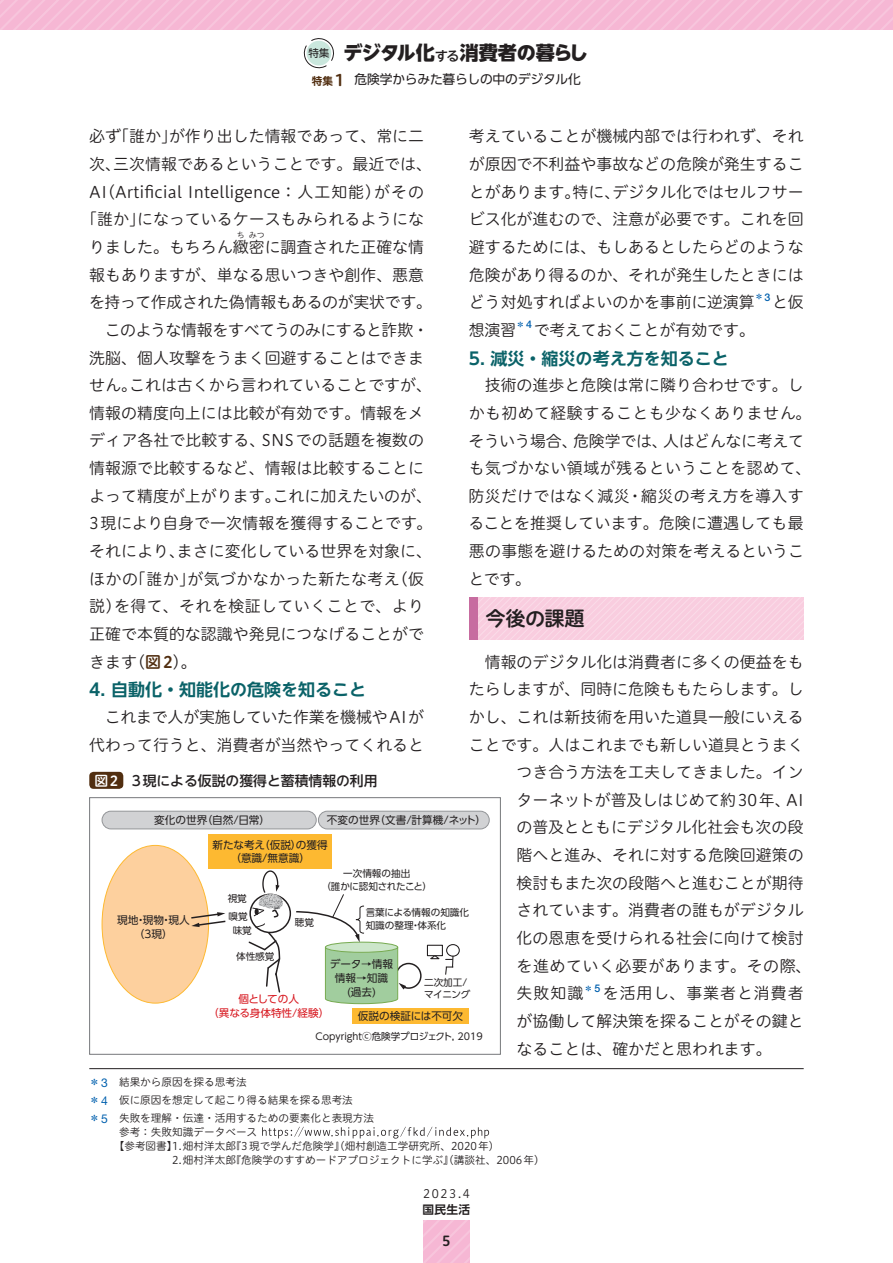
<style>
.page{position:relative;width:893px;height:1263px;background:#fff}
.page>*{position:absolute;margin:0;border:0;box-sizing:border-box;transform-origin:0 0}
.t1{font:20.25px "Hiragino UD Sans R Std W6";letter-spacing:-.025em;color:#231f20}
.t2{font:800 19.2px "UD Shin Go NT Pro";letter-spacing:-.03em;color:#231f20}
.t3{font:700 16.95px "UD Shin Go NT Pro De";color:#0a6268}
.t4{font:15.9px/27.6px "Hiragino UD Sans R Std W3";color:#231f20;text-align:justify}
.t5{font:15.9px "Hiragino UD Sans R Std W3";letter-spacing:-.02em;color:#231f20}
.t6{font:15.9px "Hiragino UD Sans R Std W3";letter-spacing:.025em;color:#231f20}
.t7{font:15.9px "Hiragino UD Sans R Std W3";letter-spacing:-.03em;color:#231f20}
.t8{font:15.9px "Hiragino UD Sans R Std W3";letter-spacing:.03em;color:#231f20}
.t9{font:15.9px "Hiragino UD Sans R Std W3";letter-spacing:.035em;color:#231f20}
.t10{font:500 13.8px "UD Shin Go NT Pro";color:#231f20}
.t11{font:13.8px "Hiragino UD Sans R Std W6";color:#231f20}
.t12{font:12.75px "UD Shin Go Pro";letter-spacing:-.015em;color:#231f20}
.t13{font:11.7px "Hiragino UD Sans R Std W3";color:#231f20}
.t14{font:700 11.7px "UD Shin Go Pro De";color:#231f20}
.t15{font:10.65px/18px "Hiragino UD Sans R Std W3";color:#231f20}
.t16{font:10.65px/13.8px "UD Shin Go Pro";color:#231f20;text-align:center}
.t17{font:10.65px/13.8px "UD Shin Go Pro";letter-spacing:-.01em;color:#d7171f;text-align:center}
.t18{font:9.6px/12.8px "UD Shin Go Pro";color:#231f20;text-align:center}
.t19{font:9.6px/12.8px "UD Shin Go Pro";letter-spacing:-.035em;color:#231f20}
.t20{font:500 9.3px "UD Shin Go Pro";color:#0160ae}
.t21{font:7.95px "Hiragino UD Sans R Std W3";color:#231f20}
.s1{font-weight:500;font-size:13.35px}
.s2{font-family:"Shin M Go Pro De";font-weight:700;font-size:10.65px;color:#512e10}
.s3{font-family:"Hiragino UD Sans R Std W6";font-size:15.9px;color:#512e10}
.s4{font-family:"Hiragino UD Sans R Std N W6";color:#512e10}
.s5{font-family:"Helvetica Neue LT Std";font-size:10.65px}
.s6{font-family:"Hiragino UD Sans R Std N W6";font-weight:400;color:#fff}
.s7{font-family:"UD Shin Go Pro";color:#0160ae}
.s8{font-family:"Helvetica Neue LT Std";font-size:12.15px;color:#0160ae}
</style>
<div class="page">
<svg style="left:423px;top:1220px;width:47px;height:43px;background:#f6b9d5"></svg>
<svg style="left:0;top:0;width:893px;height:30px;background:#f6b9d5"></svg>
<svg style="left:303px;top:38px;width:31px;height:31px"></svg>
<svg style="left:477px;top:597px;width:327px;height:43px;background:#f8cfe0"></svg>
<div style="left:469px;top:597px;width:8px;height:43px;background:#c76ca0"></div>
<hr style="left:89px;top:1068px;width:715px;height:1px;background:#231f20">
<svg style="left:262px;top:1127px;width:227px;height:11px"></svg>
<div style="left:89px;top:772px;width:34px;height:17px;background:#512e10;border-radius:4px"></div>
<div style="left:102px;top:845px;width:107px;height:158px;background:#fdd09e;border-radius:50%"></div>
<svg style="left:250px;top:894px;width:40px;height:38px"></svg>
<div style="left:249px;top:894px;width:42px;height:39px;border:2px solid #231f20;border-radius:50%"></div>
<img style="left:257px;top:893px;width:28px;height:21px">
<svg style="left:248px;top:907px;width:34px;height:86px"></svg>
<svg style="left:262px;top:870px;width:18px;height:23px"></svg>
<div style="left:209px;top:834px;width:123px;height:34px;background:#fdb931"></div>
<div style="left:102px;top:811px;width:214px;height:18px;background:#d1d2d4;border-radius:9px"></div>
<div style="left:102px;top:811px;width:215px;height:18px;border:1px solid #939598;border-radius:9px"></div>
<div style="left:318px;top:811px;width:171px;height:18px;background:#d1d2d4;border-radius:9px"></div>
<div style="left:318px;top:811px;width:172px;height:18px;border:1px solid #939598;border-radius:9px"></div>
<div style="left:446px;top:944px;width:14px;height:13px;border:1px solid #231f20;border-radius:50%"></div>
<div style="left:427px;top:945px;width:16px;height:11px;border:1px solid #231f20"></div>
<svg style="left:429px;top:954px;width:24px;height:21px"></svg>
<div style="left:352px;top:1008px;width:117px;height:15px;background:#fdb931"></div>
<svg style="left:296px;top:894px;width:126px;height:110px"></svg>
<svg style="left:191px;top:912px;width:35px;height:15px"></svg>
<div style="left:89px;top:797px;width:412px;height:257px;border:1px solid #76787b"></div>
<p class="t2" style="left:308px;top:37px;width:281px"><sup>特集</sup> デジタル化<span class="s1">する</span>消費者の暮らし</p>
<p class="t12" style="left:312px;top:69px;width:271px"><span class="s2">特集</span> <span class="s3">1</span> 危険学からみた暮らしの中のデジタル化</p>
<p class="t4" style="left:81px;top:122px;width:352px;text-align:center">必ず「誰か」が作り出した情報であって、常に二次、三次情報であるということです。最近では、<br>AI（Artificial Intelligence：人工知能）がその「誰か」になっているケースもみられるようになりました。もちろん緻密に調査された正確な情</p>
<p class="t4" style="left:469px;top:122px;width:336px">考えていることが機械内部では行われず、それが原因で不利益や事故などの危険が発生することがあります。特に、デジタル化ではセルフサービス化が進むので、注意が必要です。これを回避するためには、もしあるとしたらどのような危険があり得るのか、それが発生したときにはどう対処すればよいのかを事前に逆演算</p>
<p class="t21" style="left:237px;top:229px;width:9px">ち</p>
<p class="t21" style="left:249px;top:229px;width:17px">みつ</p>
<p class="t4" style="left:89px;top:260px;width:336px">報もありますが、単なる思いつきや創作、悪意</p>
<p class="t5" style="left:89px;top:290px;width:344px">を持って作成された偽情報もあるのが実状です。</p>
<p class="t7" style="left:105px;top:318px;width:325px">このような情報をすべてうのみにすると詐欺・</p>
<p class="t4" style="left:89px;top:343px;width:336px">洗脳、個人攻撃をうまく回避することはできま</p>
<p class="t4" style="left:89px;top:370px;width:344px">せん。これは古くから言われていることですが、</p>
<p class="t4" style="left:89px;top:398px;width:336px">情報の精度向上には比較が有効です。情報をメ</p>
<p class="t4" style="left:89px;top:426px;width:336px">ディア各社で比較する、SNSでの話題を複数の</p>
<p class="t4" style="left:89px;top:453px;width:336px">情報源で比較するなど、情報は比較することに</p>
<p class="t4" style="left:89px;top:481px;width:344px">よって精度が上がります。これに加えたいのが、</p>
<p class="t4" style="left:89px;top:509px;width:345px">3現により自身で一次情報を獲得することです。</p>
<p class="t4" style="left:89px;top:536px;width:344px">それにより、まさに変化している世界を対象に、</p>
<p class="t6" style="left:89px;top:567px;width:336px">ほかの「誰か」が気づかなかった新たな考え（仮</p>
<p class="t8" style="left:89px;top:594px;width:336px">説）を得て、それを検証していくことで、より</p>
<p class="t4" style="left:89px;top:619px;width:336px">正確で本質的な認識や発見につなげることがで</p>
<p class="t4" style="left:89px;top:647px;width:109px">きます（<span class="s4">図2</span>）。</p>
<p class="t3" style="left:89px;top:676px;width:278px">4. 自動化・知能化の危険を知ること</p>
<p class="t4" style="left:89px;top:702px;width:336px;text-align:right">これまで人が実施していた作業を機械やAIが代わって行うと、消費者が当然やってくれると</p>
<p class="t20" style="left:754px;top:289px;width:18px">＊<span class="s5">3</span></p>
<p class="t4" style="left:772px;top:288px;width:33px">と仮</p>
<p class="t4" style="left:469px;top:315px;width:49px">想演習</p>
<p class="t20" style="left:516px;top:317px;width:18px">＊<span class="s5">4</span></p>
<p class="t4" style="left:534px;top:315px;width:223px">で考えておくことが有効です。</p>
<p class="t3" style="left:469px;top:344px;width:261px">5. 減災・縮災の考え方を知ること</p>
<p class="t4" style="left:468px;top:371px;width:345px;text-align:left;text-indent:16px">技術の進歩と危険は常に隣り合わせです。しかも初めて経験することも少なくありません。そういう場合、危険学では、人はどんなに考えても気づかない領域が残るということを認めて、防災だけではなく減災・縮災の考え方を導入することを推奨しています。危険に遭遇しても最悪の事態を避けるための対策を考えるということです。</p>
<p class="t1" style="left:486px;top:603px;width:101px">今後の課題</p>
<p class="t4" style="left:485px;top:647px;width:320px">情報のデジタル化は消費者に多くの便益をも</p>
<p class="t4" style="left:469px;top:674px;width:336px">たらしますが、同時に危険ももたらします。し</p>
<p class="t4" style="left:469px;top:702px;width:336px">かし、これは新技術を用いた道具一般にいえる</p>
<p class="t4" style="left:469px;top:730px;width:336px">ことです。人はこれまでも新しい道具とうまく</p>
<p class="t4" style="left:517px;top:757px;width:289px">つき合う方法を工夫してきました。イン</p>
<p class="t4" style="left:517px;top:785px;width:289px">ターネットが普及しはじめて約30年、AI</p>
<p class="t4" style="left:516px;top:813px;width:289px">の普及とともにデジタル化社会も次の段</p>
<p class="t4" style="left:517px;top:840px;width:289px">階へと進み、それに対する危険回避策の</p>
<p class="t4" style="left:517px;top:868px;width:289px">検討もまた次の段階へと進むことが期待</p>
<p class="t4" style="left:517px;top:896px;width:289px">されています。消費者の誰もがデジタル</p>
<p class="t4" style="left:517px;top:923px;width:289px">化の恩恵を受けられる社会に向けて検討</p>
<p class="t9" style="left:517px;top:954px;width:296px">を進めていく必要があります。その際、</p>
<p class="t4" style="left:517px;top:978px;width:68px">失敗知識</p>
<p class="t20" style="left:584px;top:980px;width:18px">＊<span class="s5">5</span></p>
<p class="t10" style="left:94px;top:769px;width:285px"><span class="s6">図2</span> 3現による仮説の獲得と蓄積情報の利用</p>
<p class="t16" style="left:154px;top:813px;width:117px">変化の世界（自然/日常）</p>
<p class="t16" style="left:327px;top:813px;width:161px">不変の世界（文書/計算機/ネット）</p>
<p class="t16" style="left:213px;top:837px;width:117px">新たな考え（仮説）の獲得（意識/無意識）</p>
<p class="t18" style="left:321px;top:867px;width:112px">一次情報の抽出<br>（誰かに認知されたこと）</p>
<p class="t18" style="left:228px;top:892px;width:21px">視覚</p>
<p class="t18" style="left:366px;top:906px;width:105px;text-align:left">言葉による情報の知識化知識の整理・体系化</p>
<p class="t18" style="left:229px;top:909px;width:25px;line-height:14.1px">嗅覚味覚</p>
<p class="t16" style="left:117px;top:913px;width:74px">現地・現物・現人（3現）</p>
<p class="t18" style="left:295px;top:915px;width:21px">聴覚</p>
<p class="t18" style="left:236px;top:949px;width:40px">体性感覚</p>
<p class="t16" style="left:330px;top:956px;width:65px">データ→情報情報→知識<br>(過去)</p>
<p class="t19" style="left:424px;top:975px;width:48px">二次加工/マイニング</p>
<p class="t16" style="left:358px;top:1008px;width:107px">仮説の検証には不可欠</p>
<p class="t4" style="left:517px;top:979px;width:289px;text-indent:86px">を活用し、事業者と消費者が協働して解決策を探ることがその鍵となることは、確かだと思われます。</p>
<p class="t17" style="left:208px;top:992px;width:123px">個としての人<br>（異なる身体特性/経験）</p>
<p class="t18" style="left:316px;top:1030px;width:169px">Copyrightⓒ危険学プロジェクト, 2019</p>
<p class="t15" style="left:89px;top:1073px;width:286px"><span class="s7">＊</span><span class="s8">3</span> 結果から原因を探る思考法<br><span class="s7">＊</span><span class="s8">4</span> 仮に原因を想定して起こり得る結果を探る思考法<span class="s7">＊</span><span class="s8">5</span> 失敗を理解・伝達・活用するための要素化と表現方法</p>
<p class="t15" style="left:119px;top:1123px;width:140px">参考：失敗知識データベース</p>
<p class="t15" style="left:114px;top:1136px;width:387px">【参考図書】1.畑村洋太郎『3現で学んだ危険学』（畑村創造工学研究所、2020年）</p>
<p class="t15" style="left:172px;top:1150px;width:374px">2.畑村洋太郎『危険学のすすめードアプロジェクトに学ぶ』（講談社、2006年）</p>
<p class="t13" style="left:423px;top:1185px;width:48px">2023.4</p>
<p class="t14" style="left:423px;top:1200px;width:49px">国民生活</p>
<p class="t11" style="left:442px;top:1231px;width:10px">5</p>
</div>
